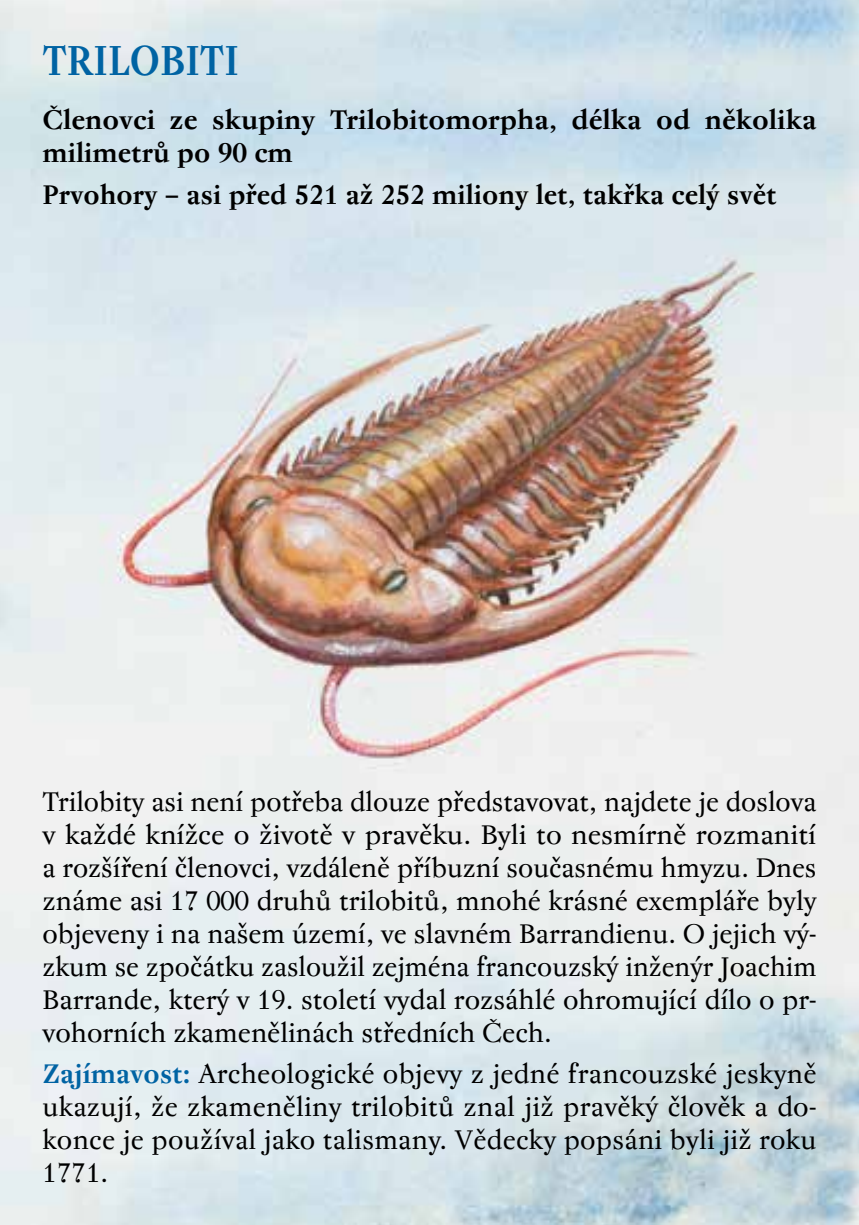
<style>
.page{position:relative;width:859px;height:1225px;background:#fff}
.page>*{position:absolute;margin:0;border:0;box-sizing:border-box;transform-origin:0 0}
.t1{font:700 42px "Regent Pro";color:#0063a3;scale:.9 1}
.t2{font:27px/33px "Regent Pro";letter-spacing:.005em;color:#000;text-align:justify}
.t3{font:700 27px/33px "Regent Pro";color:#000}
.s1{font-weight:700;color:#0063a3}
</style>
<div class="page">
<img style="left:0;top:0;width:859px;height:1225px">
<h1 class="t1" style="left:43px;top:35px;width:220px">TRILOBITI</h1>
<p class="t3" style="left:43px;top:103px;width:775px">Členovci ze skupiny Trilobitomorpha, délka od několika milimetrů po 90 cm</p>
<p class="t3" style="left:43px;top:178px;width:736px">Prvohory – asi před 521 až 252 miliony let, takřka celý svět</p>
<p class="t2" style="left:43px;top:785px;width:775px">Trilobity asi není potřeba dlouze představovat, najdete je doslova v každé knížce o životě v pravěku. Byli to nesmírně rozmanití a rozšíření členovci, vzdáleně příbuzní současnému hmyzu. Dnes známe asi 17 000 druhů trilobitů, mnohé krásné exempláře byly objeveny i na našem území, ve slavném Barrandienu. O jejich vý&shy;zkum se zpočátku zasloužil zejména francouzský inženýr Joachim Barrande, který v 19. století vydal rozsáhlé ohromující dílo o pr&shy;vohorních zkamenělinách středních Čech.</p>
<p class="t2" style="left:42px;top:1058px;width:775px"><span class="s1">Zajímavost:</span> Archeologické objevy z jedné francouzské jeskyně ukazují, že zkameněliny trilobitů znal již pravěký člověk a do&shy;konce je používal jako talismany. Vědecky popsáni byli již roku 1771.</p>
</div>
